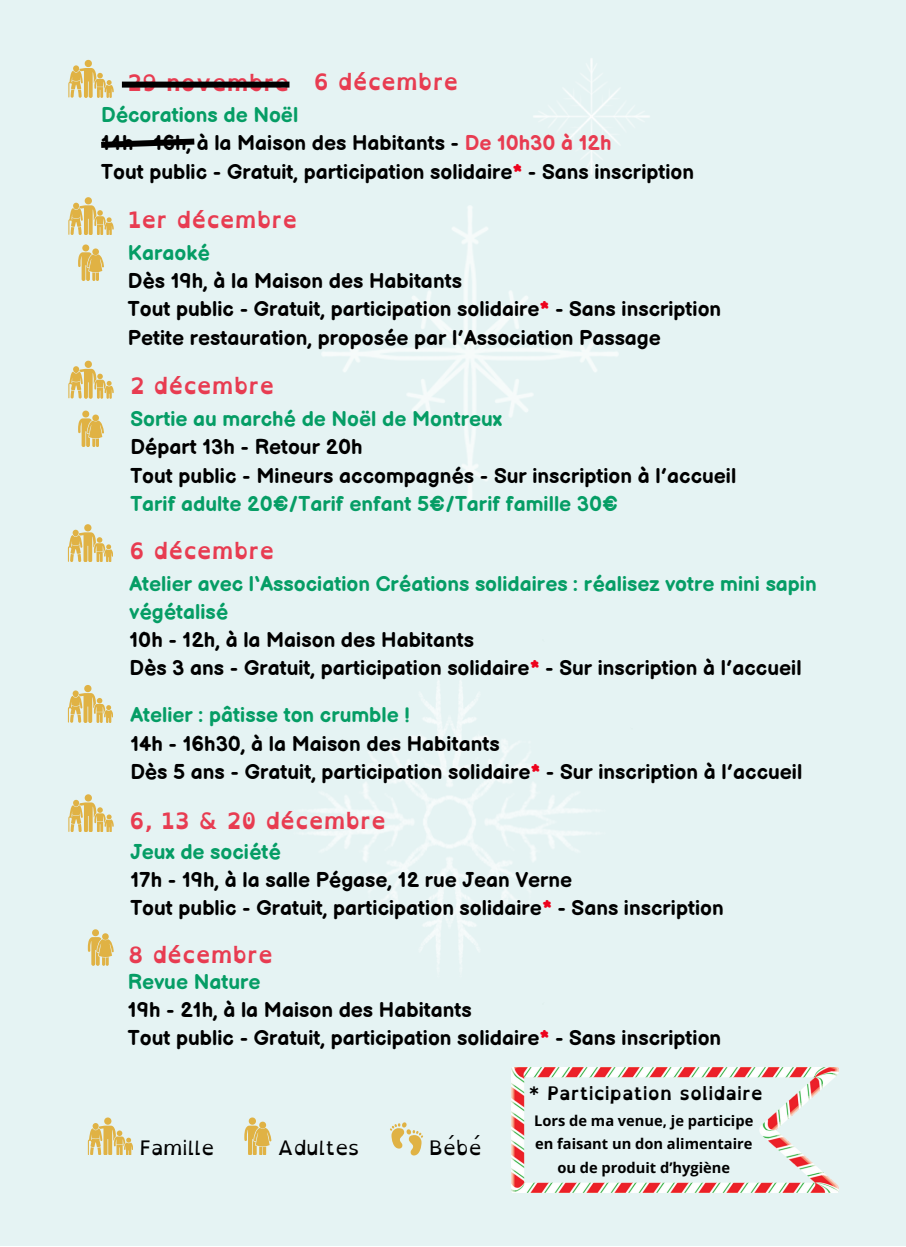
<style>
.page{position:relative;width:906px;height:1247px;background:#fff}
.page>*{position:absolute;margin:0;border:0;box-sizing:border-box;transform-origin:0 0}
.t1{font:700 23px "Open Dyslexic";color:#e83c51}
.t2{font:700 21px "Balsamiq Sans";color:#000}
.t3{font:700 21px/28.2px "Balsamiq Sans";color:#059d65}
.t4{font:20px "Open Dyslexic";color:#000}
.t5{font:700 18.6px "Open Dyslexic";color:#000}
.t6{font:700 14.6px "Open Sans";color:#000}
.s1{color:#e83c51}
.s2{color:#ed021c}
</style>
<div class="page">
<div style="left:0;top:0;width:905px;height:1245px;background:#e5f3f3"></div>
<img style="left:302px;top:675px;width:295px;height:294px">
<img style="left:322px;top:205px;width:296px;height:297px">
<img style="left:533px;top:58px;width:117px;height:117px">
<svg style="left:68px;top:60px;width:45px;height:37px"></svg>
<svg style="left:88px;top:929px;width:25px;height:36px"></svg>
<svg style="left:88px;top:1117px;width:45px;height:38px"></svg>
<svg style="left:244px;top:1117px;width:27px;height:38px"></svg>
<svg style="left:390px;top:1122px;width:33px;height:33px"></svg>
<svg style="left:68px;top:361px;width:45px;height:37px"></svg>
<svg style="left:68px;top:197px;width:45px;height:38px"></svg>
<svg style="left:68px;top:524px;width:45px;height:37px"></svg>
<svg style="left:68px;top:685px;width:45px;height:37px"></svg>
<svg style="left:68px;top:794px;width:45px;height:37px"></svg>
<img style="left:511px;top:1067px;width:327px;height:125px">
<svg style="left:78px;top:244px;width:25px;height:36px"></svg>
<svg style="left:78px;top:410px;width:25px;height:36px"></svg>
<div style="left:122px;top:82px;width:167px;height:6px;background:#000"></div>
<svg style="left:101px;top:138px;width:94px;height:10px"></svg>
<p class="t1" style="left:314px;top:61px;width:146px">6 décembre</p>
<p class="t1" style="left:128px;top:62px;width:163px">29 novembre</p>
<p class="t3" style="left:101px;top:101px;width:199px">Décorations de Noël</p>
<p class="t2" style="left:101px;top:131px;width:512px">14h - 16h, à la Maison des Habitants - <span class="s1">De 10h30 à 12h</span></p>
<p class="t2" style="left:101px;top:160px;width:594px">Tout public - Gratuit, participation solidaire<span class="s2">*</span> - Sans inscription</p>
<p class="t1" style="left:128px;top:199px;width:171px">1er décembre</p>
<p class="t3" style="left:128px;top:239px;width:83px">Karaoké</p>
<p class="t2" style="left:128px;top:269px;width:335px">Dès 19h, à la Maison des Habitants</p>
<p class="t2" style="left:128px;top:297px;width:595px">Tout public - Gratuit, participation solidaire<span class="s2">*</span> - Sans inscription</p>
<p class="t2" style="left:128px;top:326px;width:534px">Petite restauration, proposée par l’Association Passage</p>
<p class="t1" style="left:130px;top:366px;width:145px">2 décembre</p>
<p class="t3" style="left:130px;top:406px;width:373px">Sortie au marché de Noël de Montreux</p>
<p class="t2" style="left:130px;top:435px;width:234px">Départ 13h - Retour 20h</p>
<p class="t2" style="left:130px;top:464px;width:607px">Tout public - Mineurs accompagnés - Sur inscription à l’accueil</p>
<p class="t3" style="left:130px;top:490px;width:489px">Tarif adulte 20€/Tarif enfant 5€/Tarif famille 30€</p>
<p class="t1" style="left:129px;top:530px;width:146px">6 décembre</p>
<p class="t3" style="left:129px;top:570px;width:689px">Atelier avec l‘Association Créations solidaires : réalisez votre mini sapin végétalisé</p>
<p class="t2" style="left:129px;top:628px;width:346px">10h - 12h, à la Maison des Habitants</p>
<p class="t2" style="left:129px;top:656px;width:673px">Dès 3 ans - Gratuit, participation solidaire<span class="s2">*</span> - Sur inscription à l’accueil</p>
<p class="t3" style="left:130px;top:702px;width:281px">Atelier : pâtisse ton crumble !</p>
<p class="t2" style="left:130px;top:731px;width:371px">14h - 16h30, à la Maison des Habitants</p>
<p class="t2" style="left:130px;top:760px;width:673px">Dès 5 ans - Gratuit, participation solidaire<span class="s2">*</span> - Sur inscription à l’accueil</p>
<p class="t1" style="left:129px;top:800px;width:258px">6, 13 &amp; 20 décembre</p>
<p class="t3" style="left:130px;top:838px;width:152px">Jeux de société</p>
<p class="t2" style="left:130px;top:868px;width:443px">17h - 19h, à la salle Pégase, 12 rue Jean Verne</p>
<p class="t2" style="left:130px;top:896px;width:595px">Tout public - Gratuit, participation solidaire<span class="s2">*</span> - Sans inscription</p>
<p class="t1" style="left:128px;top:934px;width:147px">8 décembre</p>
<p class="t3" style="left:128px;top:968px;width:134px">Revue Nature</p>
<p class="t2" style="left:128px;top:998px;width:345px">19h - 21h, à la Maison des Habitants</p>
<p class="t2" style="left:128px;top:1026px;width:595px">Tout public - Gratuit, participation solidaire<span class="s2">*</span> - Sans inscription</p>
<p class="t4" style="left:140px;top:1130px;width:76px">Famille</p>
<p class="t4" style="left:277px;top:1130px;width:84px">Adultes</p>
<p class="t4" style="left:429px;top:1130px;width:54px">Bébé</p>
<p class="t5" style="left:528px;top:1077px;width:236px">* Participation solidaire</p>
<p class="t6" style="left:534px;top:1110px;width:221px">Lors de ma venue, je participe</p>
<p class="t6" style="left:535px;top:1133px;width:219px">en faisant un don alimentaire</p>
<p class="t6" style="left:557px;top:1156px;width:174px">ou de produit d’hygiène</p>
</div>
